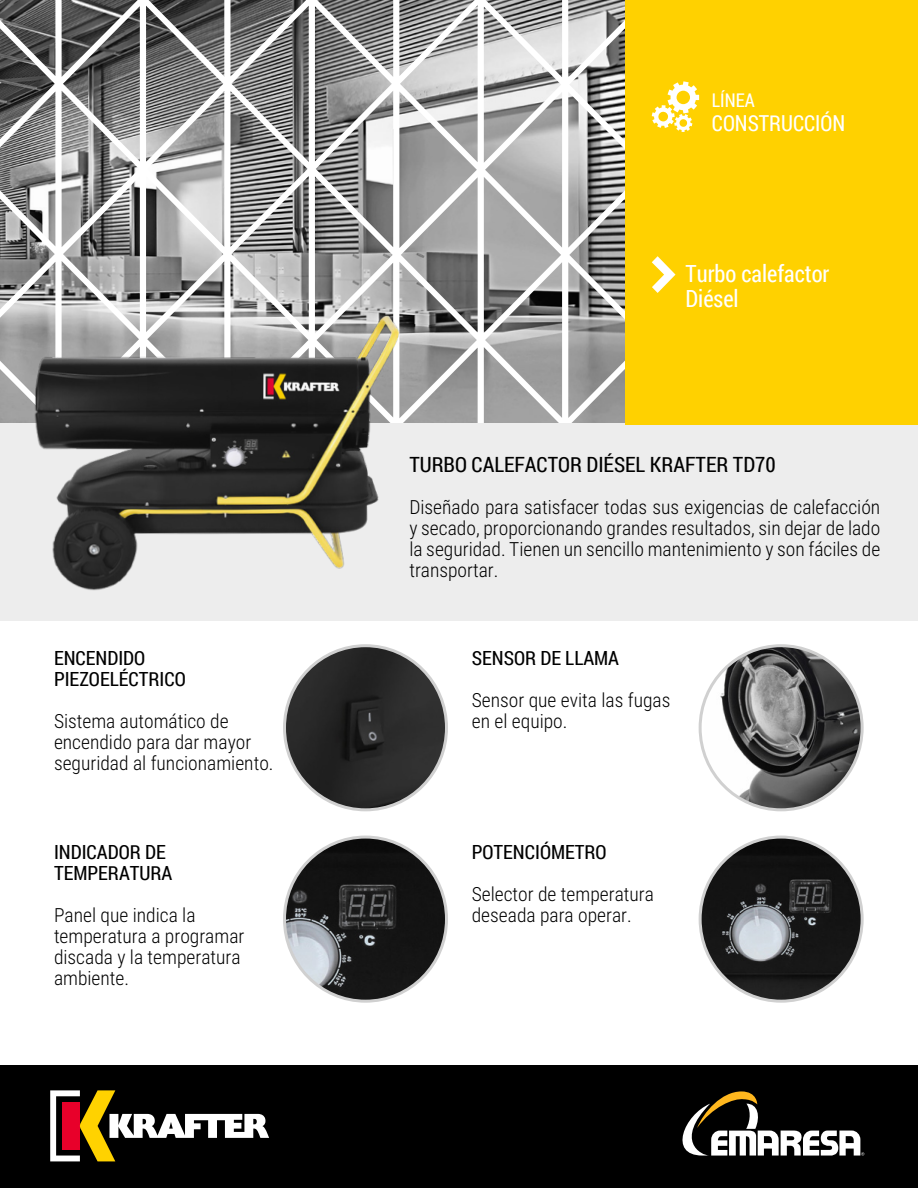
<style>
.page{position:relative;width:918px;height:1188px;background:#fff}
.page>*{position:absolute;margin:0;border:0;box-sizing:border-box;transform-origin:0 0}
.t1{font:23.7px/25.5px "Roboto Condensed";color:#fff;scale:.95 1}
.t2{font:22.05px "Roboto Condensed";color:#fff;scale:.95 1}
.t3{font:21px "Roboto Condensed";color:#000}
.t4{font:300 19.5px/21px "Roboto Condensed";color:#000}
.t5{font:19.5px/21px "Roboto Condensed";color:#000}
.t6{font:18.9px "Roboto Condensed";color:#fff;scale:.95 1}
</style>
<div class="page">
<img style="left:0;top:0;width:625px;height:424px">
<div style="left:0;top:424px;width:918px;height:197px;background:#ededed"></div>
<div style="left:0;top:1065px;width:918px;height:123px;background:#000"></div>
<svg style="left:682px;top:1091px;width:182px;height:65px"></svg>
<img style="left:12px;top:246px;width:406px;height:345px">
<img style="left:285px;top:837px;width:162px;height:162px">
<div style="left:283px;top:836px;width:165px;height:167px;border:3px solid #d0d0d0;border-radius:50%"></div>
<img style="left:700px;top:837px;width:160px;height:162px">
<div style="left:699px;top:836px;width:165px;height:167px;border:3px solid #d0d0d0;border-radius:50%"></div>
<img style="left:705px;top:647px;width:155px;height:163px">
<div style="left:699px;top:644px;width:165px;height:167px;border:3px solid #d0d0d0;border-radius:50%"></div>
<img style="left:285px;top:648px;width:162px;height:162px">
<div style="left:283px;top:644px;width:165px;height:167px;border:3px solid #d0d0d0;border-radius:50%"></div>
<svg style="left:50px;top:1090px;width:219px;height:71px"></svg>
<div style="left:625px;top:0;width:293px;height:425px;background:#ffd100"></div>
<svg style="left:652px;top:81px;width:47px;height:51px"></svg>
<svg style="left:652px;top:256px;width:24px;height:37px"></svg>
<p class="t5" style="left:54px;top:647px;width:133px">ENCENDIDO<br>PIEZOELÉCTRICO</p>
<p class="t4" style="left:54px;top:710px;width:221px">Sistema automático de encendido para dar mayor seguridad al funcionamiento.</p>
<p class="t5" style="left:54px;top:841px;width:120px">INDICADOR DE<br>TEMPERATURA</p>
<p class="t4" style="left:54px;top:904px;width:192px">Panel que indica la temperatura a programar discada y la temperatura ambiente.</p>
<p class="t6" style="left:712px;top:87px;width:46px">LÍNEA</p>
<p class="t2" style="left:712px;top:108px;width:142px">CONSTRUCCIÓN</p>
<p class="t1" style="left:686px;top:260px;width:153px">Turbo calefactor<br>Diésel</p>
<p class="t3" style="left:409px;top:450px;width:368px">TURBO CALEFACTOR DIÉSEL KRAFTER TD70</p>
<p class="t4" style="left:409px;top:496px;width:473px;text-align:justify">Diseñado para satisfacer todas sus exigencias de calefacción y secado, proporcionando grandes resultados, sin dejar de lado la seguridad. Tienen un sencillo mantenimiento y son fáciles de transportar.</p>
<p class="t5" style="left:472px;top:647px;width:149px">SENSOR DE LLAMA</p>
<p class="t4" style="left:472px;top:689px;width:200px">Sensor que evita las fugas en el equipo.</p>
<p class="t5" style="left:472px;top:841px;width:136px">POTENCIÓMETRO</p>
<p class="t4" style="left:472px;top:883px;width:184px">Selector de temperatura deseada para operar.</p>
</div>
